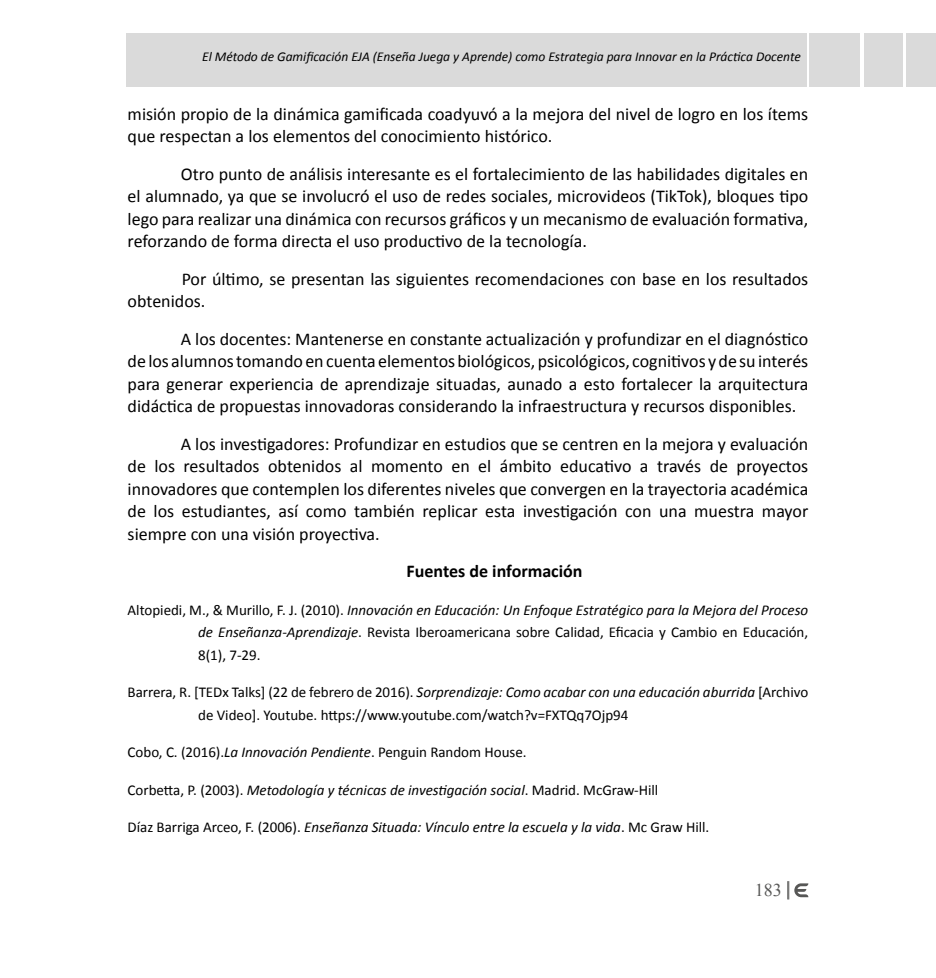
<style>
.page{position:relative;width:936px;height:978px;background:#fff}
.page>*{position:absolute;margin:0;border:0;box-sizing:border-box;transform-origin:0 0}
.t1{font:18px/22.5px "Calibri";color:#000;text-align:justify}
.t2{font:700 18px "Calibri";color:#000}
.t3{font:18px "Times New Roman";color:#575756}
.t4{font:15px/22.5px "Calibri";color:#000;text-align:justify}
.t5{font:italic 15px "Calibri";color:#000}
.t6{font:italic 13.5px "Calibri";color:#000}
.s1{font-style:italic}
.s2{font-style:normal}
</style>
<div class="page">
<svg style="left:787px;top:881px;width:21px;height:18px"></svg>
<div style="left:863px;top:33px;width:39px;height:53px;background:#dadada"></div>
<div style="left:906px;top:33px;width:29px;height:53px;background:#dadada"></div>
<div style="left:809px;top:33px;width:51px;height:53px;background:#dadada"></div>
<div style="left:126px;top:33px;width:680px;height:53px;background:#dadada"></div>
<p class="t6" style="left:202px;top:47px;width:600px">El Método de Gamificación EJA (Enseña Juega y Aprende) como Estrategia para Innovar en la Práctica Docente</p>
<p class="t1" style="left:128px;top:103px;width:682px">misión propio de la dinámica gamificada coadyuvó a la mejora del nivel de logro en los ítems que respectan a los elementos del conocimiento histórico.</p>
<p class="t1" style="left:128px;top:163px;width:682px;text-indent:53px">Otro punto de análisis interesante es el fortalecimiento de las habilidades digitales en el alumnado, ya que se involucró el uso de redes sociales, microvideos (TikTok), bloques tipo lego para realizar una dinámica con recursos gráficos y un mecanismo de evaluación formativa, reforzando de forma directa el uso productivo de la tecnología.</p>
<p class="t1" style="left:128px;top:268px;width:682px;text-indent:54px">Por último, se presentan las siguientes recomendaciones con base en los resultados obtenidos.</p>
<p class="t1" style="left:128px;top:328px;width:682px;text-indent:53px">A los docentes: Mantenerse en constante actualización y profundizar en el diagnóstico de los alumnos tomando en cuenta elementos biológicos, psicológicos, cognitivos y de su interés para generar experiencia de aprendizaje situadas, aunado a esto fortalecer la arquitectura didáctica de propuestas innovadoras considerando la infraestructura y recursos disponibles.</p>
<p class="t1" style="left:128px;top:433px;width:682px;text-indent:53px">A los investigadores: Profundizar en estudios que se centren en la mejora y evaluación de los resultados obtenidos al momento en el ámbito educativo a través de proyectos innovadores que contemplen los diferentes niveles que convergen en la trayectoria académica de los estudiantes, así como también replicar esta investigación con una muestra mayor siempre con una visión proyectiva.</p>
<p class="t2" style="left:406px;top:559px;width:177px">Fuentes de información</p>
<p class="t4" style="left:198px;top:599px;width:611px;text-indent:-70px">Altopiedi, M., &amp; Murillo, F. J. (2010). <span class="s1">Innovación en Educación: Un Enfoque Estratégico para la Mejora del Proceso de Enseñanza-Aprendizaje</span>. Revista Iberoamericana sobre Calidad, Eficacia y Cambio en Educación, 8(1), 7-29.</p>
<p class="t4" style="left:198px;top:681px;width:611px;text-indent:-70px">Barrera, R. [TEDx Talks] (22 de febrero de 2016). <span class="s1">Sorprendizaje: Como acabar con una educación aburrida</span> [Archivo de Video]. Youtube. https://www.youtube.com/watch?v=FXTQq7Ojp94</p>
<p class="t4" style="left:128px;top:741px;width:400px">Cobo, C. (2016).<span class="s1">La Innovación Pendiente</span>. Penguin Random House.</p>
<p class="t5" style="left:128px;top:779px;width:532px"><span class="s2">Corbetta, P. (2003).</span> Metodología y técnicas de investigación social<span class="s2">. Madrid. McGraw-Hill</span></p>
<p class="t5" style="left:128px;top:817px;width:583px"><span class="s2">Díaz Barriga Arceo, F. (2006).</span> Enseñanza Situada: Vínculo entre la escuela y la vida<span class="s2">. Mc Graw Hill.</span></p>
<p class="t3" style="left:754px;top:878px;width:28px">183</p>
</div>
